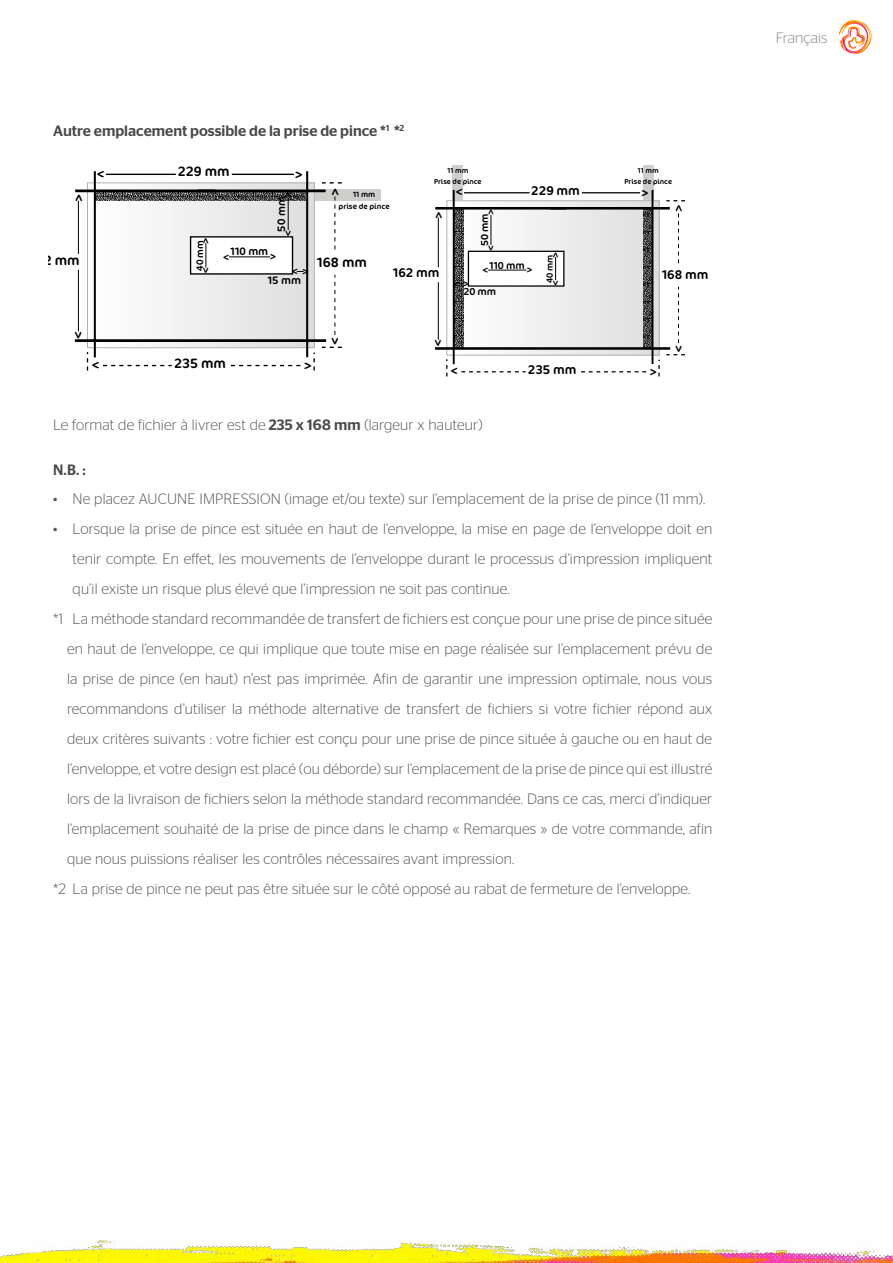
<style>
.page{position:relative;width:893px;height:1263px;background:#fff}
.page>*{position:absolute;margin:0;border:0;box-sizing:border-box;transform-origin:0 0}
.t1{font:300 15px "Stag Sans";letter-spacing:.01em;color:#585858}
.t2{font:500 15px "Stag Sans";color:#4a4a49}
.t3{font:300 15px "Stag Sans";color:#888}
.t4{font:13.65px "Cocon";color:#000}
.t5{font:12.75px "Cocon";color:#000}
.t6{font:10.95px "Cocon";color:#000}
.t7{font:10.2px "Cocon";color:#000}
.t8{font:9.6px "Cocon";color:#000}
.t9{font:9px "Cocon";color:#000}
.t10{font:7.65px/11.6px "Cocon";color:#000;text-align:center}
.t11{font:7.2px/10.8px "Cocon";color:#000;text-align:center}
.s1{font-weight:500;color:#4a4a49}
</style>
<div class="page">
<img style="left:0;top:1240px;width:893px;height:23px">
<svg style="left:839px;top:20px;width:33px;height:34px"></svg>
<div style="left:453px;top:166px;width:10px;height:100px;background:#cececd"></div>
<div style="left:643px;top:166px;width:10px;height:100px;background:#cececd"></div>
<svg style="left:461px;top:371px;width:65px;height:1px"></svg>
<svg style="left:581px;top:371px;width:65px;height:1px"></svg>
<svg style="left:678px;top:213px;width:1px;height:51px"></svg>
<svg style="left:678px;top:287px;width:1px;height:56px"></svg>
<svg style="left:658px;top:360px;width:2px;height:16px"></svg>
<svg style="left:666px;top:200px;width:19px;height:1px"></svg>
<svg style="left:666px;top:354px;width:19px;height:1px"></svg>
<svg style="left:452px;top:202px;width:206px;height:152px"></svg>
<div style="left:446px;top:200px;width:214px;height:156px;border:1px solid #b3b2b2"></div>
<hr style="left:435px;top:207px;width:235px;height:3px;background:#000">
<hr style="left:435px;top:347px;width:235px;height:3px;background:#000">
<hr style="left:453px;top:190px;width:2px;height:174px;background:#000">
<hr style="left:652px;top:190px;width:1px;height:174px;background:#000">
<hr style="left:464px;top:192px;width:66px;height:1px;background:#000">
<hr style="left:582px;top:192px;width:58px;height:1px;background:#000">
<hr style="left:438px;top:282px;width:1px;height:58px;background:#000">
<hr style="left:438px;top:218px;width:1px;height:49px;background:#000">
<svg style="left:455px;top:210px;width:8px;height:137px"></svg>
<svg style="left:643px;top:210px;width:8px;height:137px"></svg>
<div style="left:468px;top:251px;width:96px;height:35px;background:#fff"></div>
<div style="left:468px;top:251px;width:96px;height:36px;border:1px solid #000"></div>
<hr style="left:488px;top:270px;width:39px;height:1px;background:#000">
<svg style="left:555px;top:257px;width:1px;height:23px"></svg>
<hr style="left:491px;top:215px;width:1px;height:30px;background:#000">
<div style="left:266px;top:189px;width:115px;height:11px;background:#cececd"></div>
<div style="left:87px;top:183px;width:227px;height:165px;background:linear-gradient(to right,#fefefe,#dedddd)"></div>
<div style="left:87px;top:182px;width:228px;height:166px;border:1px solid #b3b2b2"></div>
<hr style="left:75px;top:189px;width:251px;height:3px;background:#000">
<hr style="left:75px;top:339px;width:251px;height:3px;background:#000">
<hr style="left:94px;top:171px;width:2px;height:186px;background:#000">
<hr style="left:306px;top:171px;width:2px;height:186px;background:#000">
<hr style="left:106px;top:174px;width:70px;height:1px;background:#000">
<hr style="left:232px;top:174px;width:62px;height:1px;background:#000">
<svg style="left:103px;top:365px;width:69px;height:1px"></svg>
<svg style="left:230px;top:365px;width:70px;height:1px"></svg>
<svg style="left:334px;top:196px;width:1px;height:54px"></svg>
<svg style="left:334px;top:275px;width:1px;height:60px"></svg>
<hr style="left:78px;top:270px;width:1px;height:61px;background:#000">
<hr style="left:78px;top:201px;width:1px;height:53px;background:#000">
<svg style="left:87px;top:352px;width:1px;height:18px"></svg>
<svg style="left:313px;top:353px;width:2px;height:17px"></svg>
<svg style="left:322px;top:182px;width:20px;height:2px"></svg>
<svg style="left:322px;top:347px;width:20px;height:1px"></svg>
<div style="left:191px;top:237px;width:101px;height:37px;background:#fff"></div>
<div style="left:190px;top:236px;width:103px;height:39px;border:1px solid #000"></div>
<svg style="left:95px;top:192px;width:211px;height:8px;background:#4d4d4d"></svg>
<hr style="left:229px;top:257px;width:41px;height:1px;background:#000">
<svg style="left:206px;top:243px;width:1px;height:25px"></svg>
<hr style="left:288px;top:198px;width:1px;height:32px;background:#000">
<p class="t2" style="left:53px;top:122px;width:353px">Autre emplacement possible de la prise de pince *<sup>1</sup> *<sup>2</sup></p>
<p class="t4" style="left:69px;top:202px;width:10px;rotate:-90deg">&gt;</p>
<p class="t4" style="left:105px;top:184px;width:10px;rotate:-180deg">&gt;</p>
<p class="t4" style="left:30px;top:250px;width:51px">162 mm</p>
<p class="t4" style="left:89px;top:330px;width:10px;rotate:90deg">&gt;</p>
<p class="t4" style="left:100px;top:375px;width:10px;rotate:-180deg">&gt;</p>
<p class="t4" style="left:178px;top:162px;width:53px">229 mm</p>
<p class="t4" style="left:295px;top:164px;width:10px">&gt;</p>
<p class="t6" style="left:198px;top:244px;width:8px;rotate:-90deg">&gt;</p>
<p class="t6" style="left:214px;top:267px;width:8px;rotate:90deg">&gt;</p>
<p class="t8" style="left:193px;top:271px;width:32px;rotate:-90deg">40 mm</p>
<p class="t6" style="left:280px;top:198px;width:8px;rotate:-90deg">&gt;</p>
<p class="t6" style="left:297px;top:230px;width:8px;rotate:90deg">&gt;</p>
<p class="t6" style="left:274px;top:232px;width:37px;rotate:-90deg">50 mm</p>
<p class="t6" style="left:231px;top:244px;width:47px">110 mm &gt;</p>
<p class="t6" style="left:230px;top:265px;width:8px;rotate:180deg">&gt;</p>
<p class="t6" style="left:298px;top:280px;width:8px;rotate:180deg">&gt;</p>
<p class="t6" style="left:302px;top:263px;width:8px">&gt;</p>
<p class="t6" style="left:268px;top:272px;width:35px">15 mm</p>
<p class="t11" style="left:434px;top:165px;width:49px">11 mm<br>Prise de pince</p>
<p class="t11" style="left:624px;top:165px;width:49px">11 mm<br>Prise de pince</p>
<p class="t5" style="left:531px;top:183px;width:50px">229 mm</p>
<p class="t5" style="left:641px;top:185px;width:9px">&gt;</p>
<p class="t4" style="left:325px;top:196px;width:10px;rotate:-90deg">&gt;</p>
<p class="t5" style="left:463px;top:200px;width:9px;rotate:-180deg">&gt;</p>
<p class="t10" style="left:339px;top:188px;width:53px">11 mm<br>prise de pince</p>
<p class="t5" style="left:671px;top:212px;width:9px;rotate:-90deg">&gt;</p>
<p class="t7" style="left:485px;top:215px;width:8px;rotate:-90deg">&gt;</p>
<p class="t7" style="left:497px;top:245px;width:8px;rotate:90deg">&gt;</p>
<p class="t5" style="left:431px;top:219px;width:9px;rotate:-90deg">&gt;</p>
<p class="t7" style="left:479px;top:246px;width:34px;rotate:-90deg">50 mm</p>
<p class="t7" style="left:549px;top:258px;width:8px;rotate:-90deg">&gt;</p>
<p class="t7" style="left:562px;top:280px;width:8px;rotate:90deg">&gt;</p>
<p class="t9" style="left:544px;top:283px;width:30px;rotate:-90deg">40 mm</p>
<p class="t4" style="left:317px;top:252px;width:51px">168 mm</p>
<p class="t7" style="left:490px;top:259px;width:44px">110 mm &gt;</p>
<p class="t7" style="left:489px;top:276px;width:8px;rotate:180deg">&gt;</p>
<p class="t5" style="left:393px;top:265px;width:48px">162 mm</p>
<p class="t5" style="left:662px;top:268px;width:48px">168 mm</p>
<p class="t7" style="left:459px;top:290px;width:8px;rotate:180deg">&gt;</p>
<p class="t7" style="left:463px;top:277px;width:8px">&gt;</p>
<p class="t7" style="left:463px;top:286px;width:34px">20 mm</p>
<p class="t4" style="left:346px;top:337px;width:10px;rotate:90deg">&gt;</p>
<p class="t5" style="left:446px;top:339px;width:9px;rotate:90deg">&gt;</p>
<p class="t5" style="left:687px;top:345px;width:9px;rotate:90deg">&gt;</p>
<p class="t4" style="left:174px;top:353px;width:54px">235 mm</p>
<p class="t4" style="left:304px;top:355px;width:10px">&gt;</p>
<p class="t5" style="left:458px;top:379px;width:9px;rotate:-180deg">&gt;</p>
<p class="t5" style="left:528px;top:362px;width:50px">235 mm</p>
<p class="t5" style="left:649px;top:364px;width:9px">&gt;</p>
<p class="t1" style="left:53px;top:416px;width:431px">Le format de fichier à livrer est de <span class="s1">235 x 168 mm</span> (largeur x hauteur)</p>
<p class="t2" style="left:53px;top:461px;width:34px">N.B. :</p>
<p class="t1" style="left:53px;top:491px;width:653px">• Ne placez AUCUNE IMPRESSION (image et/ou texte) sur l’emplacement de la prise de pince (11 mm).</p>
<p class="t1" style="left:53px;top:521px;width:661px">• Lorsque la prise de pince est située en haut de l’enveloppe, la mise en page de l’enveloppe doit en</p>
<p class="t1" style="left:73px;top:551px;width:641px">tenir compte. En effet, les mouvements de l’enveloppe durant le processus d’impression impliquent</p>
<p class="t1" style="left:73px;top:581px;width:438px">qu’il existe un risque plus élevé que l’impression ne soit pas continue.</p>
<p class="t1" style="left:53px;top:611px;width:661px">*1 La méthode standard recommandée de transfert de fichiers est conçue pour une prise de pince située</p>
<p class="t1" style="left:67px;top:641px;width:647px">en haut de l’enveloppe, ce qui implique que toute mise en page réalisée sur l’emplacement prévu de</p>
<p class="t1" style="left:67px;top:671px;width:647px">la prise de pince (en haut) n’est pas imprimée. Afin de garantir une impression optimale, nous vous</p>
<p class="t1" style="left:67px;top:701px;width:647px">recommandons d’utiliser la méthode alternative de transfert de fichiers si votre fichier répond aux</p>
<p class="t1" style="left:67px;top:731px;width:647px">deux critères suivants : votre fichier est conçu pour une prise de pince située à gauche ou en haut de</p>
<p class="t1" style="left:67px;top:761px;width:647px">l’enveloppe, et votre design est placé (ou déborde) sur l’emplacement de la prise de pince qui est illustré</p>
<p class="t1" style="left:67px;top:791px;width:647px">lors de la livraison de fichiers selon la méthode standard recommandée. Dans ce cas, merci d’indiquer</p>
<p class="t1" style="left:67px;top:821px;width:647px">l’emplacement souhaité de la prise de pince dans le champ « Remarques » de votre commande, afin</p>
<p class="t1" style="left:67px;top:851px;width:449px">que nous puissions réaliser les contrôles nécessaires avant impression.</p>
<p class="t1" style="left:53px;top:881px;width:639px">*2 La prise de pince ne peut pas être située sur le côté opposé au rabat de fermeture de l’enveloppe.</p>
<p class="t3" style="left:776px;top:30px;width:53px">Français</p>
</div>
